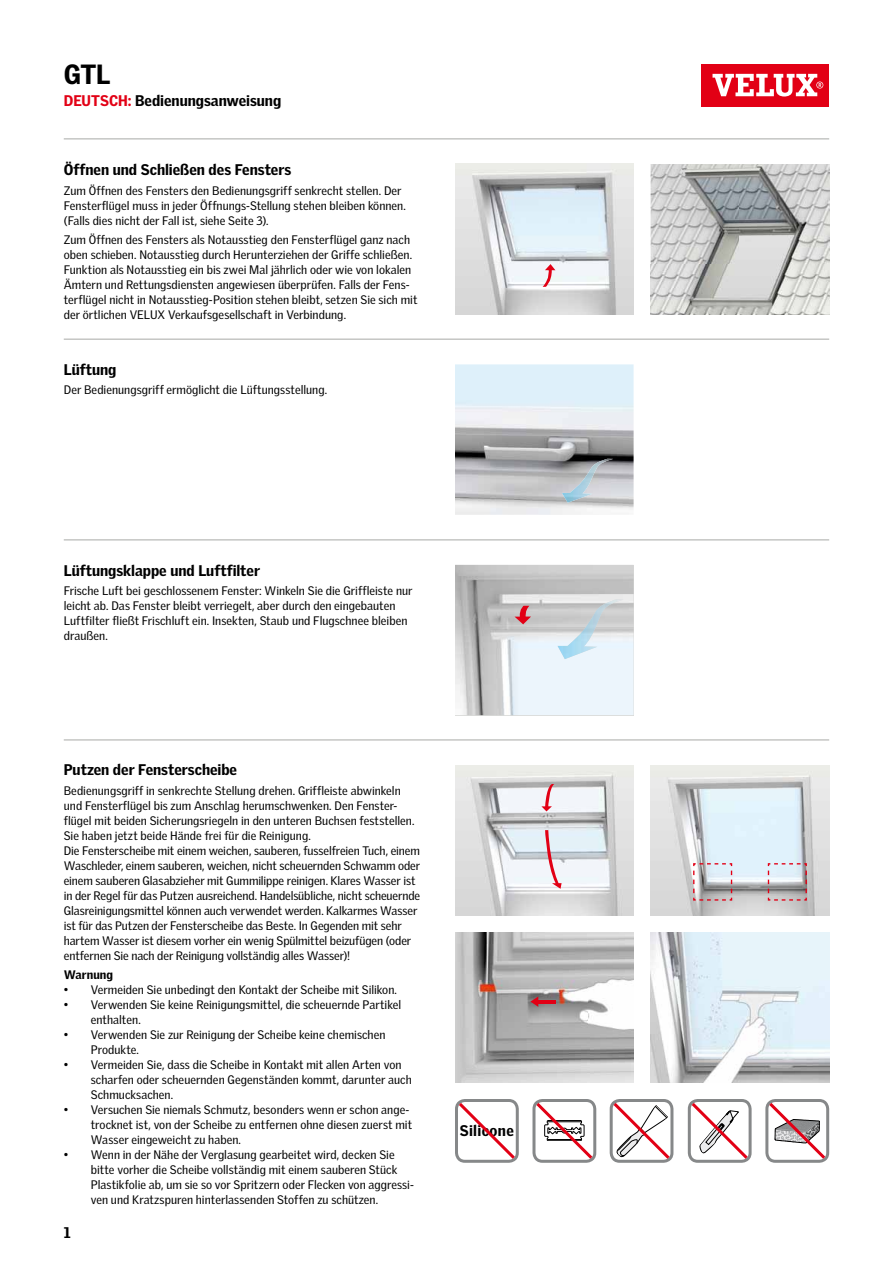
<style>
.page{position:relative;width:893px;height:1263px;background:#fff}
.page>*{position:absolute;margin:0;border:0;box-sizing:border-box;transform-origin:0 0}
.t1{font:900 27px "Velux Gothic";color:#000}
.t2{font:900 15px "Velux Gothic";color:#000}
.t3{font:900 15px "Velux Gothic";letter-spacing:.025em;color:#000}
.t4{font:12px/15px "Velux Gothic";color:#000}
.t5{font:900 12px "Velux Gothic";letter-spacing:.005em;color:#000}
.s1{color:#e20015}
</style>
<div class="page">
<img style="left:455px;top:565px;width:179px;height:150px">
<img style="left:558px;top:599px;width:65px;height:60px">
<svg style="left:514px;top:606px;width:17px;height:18px"></svg>
<img style="left:651px;top:932px;width:178px;height:150px">
<img style="left:455px;top:932px;width:179px;height:150px">
<svg style="left:530px;top:996px;width:8px;height:11px"></svg>
<hr style="left:536px;top:1000px;width:20px;height:3px;background:#e20015">
<div style="left:702px;top:64px;width:127px;height:42px;background:#e20015"></div>
<svg style="left:712px;top:74px;width:111px;height:23px"></svg>
<div style="left:688px;top:1099px;width:64px;height:64px;border:3px solid #868889;border-radius:9px"></div>
<svg style="left:688px;top:1100px;width:63px;height:62px"></svg>
<div style="left:610px;top:1099px;width:63px;height:64px;border:3px solid #868889;border-radius:9px"></div>
<svg style="left:610px;top:1100px;width:63px;height:62px"></svg>
<div style="left:765px;top:1099px;width:64px;height:64px;border:3px solid #868889;border-radius:9px"></div>
<svg style="left:766px;top:1100px;width:62px;height:62px"></svg>
<div style="left:532px;top:1099px;width:64px;height:64px;border:3px solid #868889;border-radius:9px"></div>
<svg style="left:533px;top:1100px;width:63px;height:62px"></svg>
<div style="left:455px;top:1099px;width:64px;height:64px;border:3px solid #868889;border-radius:9px"></div>
<svg style="left:456px;top:1100px;width:62px;height:62px"></svg>
<img style="left:455px;top:364px;width:179px;height:151px">
<img style="left:562px;top:459px;width:51px;height:44px">
<img style="left:455px;top:164px;width:179px;height:150px">
<img style="left:651px;top:164px;width:178px;height:150px">
<svg style="left:543px;top:264px;width:12px;height:23px"></svg>
<img style="left:455px;top:765px;width:179px;height:150px">
<svg style="left:545px;top:830px;width:17px;height:59px"></svg>
<svg style="left:541px;top:784px;width:13px;height:27px"></svg>
<img style="left:651px;top:765px;width:178px;height:150px">
<svg style="left:692px;top:862px;width:41px;height:39px;background:#c3babe"></svg>
<svg style="left:767px;top:862px;width:41px;height:39px;background:#c3bac0"></svg>
<hr style="left:64px;top:338px;width:765px;height:2px;background:#c5c6c4">
<hr style="left:64px;top:539px;width:765px;height:2px;background:#c5c6c4">
<hr style="left:64px;top:739px;width:765px;height:2px;background:#c5c6c4">
<hr style="left:64px;top:138px;width:765px;height:2px;background:#c5c6c4">
<h1 class="t1" style="left:64px;top:57px;width:48px">GTL</h1>
<p class="t2" style="left:64px;top:91px;width:219px"><span class="s1">DEUTSCH:</span> Bedienungsanweisung</p>
<p class="t2" style="left:64px;top:160px;width:229px">Öffnen und Schließen des Fensters</p>
<p class="t4" style="left:64px;top:183px;width:344px">Zum Öffnen des Fensters den Bedienungsgriff senkrecht stellen. Der<br>Fensterflügel muss in jeder Öffnungs-Stellung stehen bleiben können. (Falls dies nicht der Fall ist, siehe Seite 3).</p>
<p class="t4" style="left:64px;top:232px;width:355px">Zum Öffnen des Fensters als Notausstieg den Fensterflügel ganz nach oben schieben. Notausstieg durch Herunterziehen der Griffe schließen.<br>Funktion als Notausstieg ein bis zwei Mal jährlich oder wie von lokalen Ämtern und Rettungsdiensten angewiesen überprüfen. Falls der Fens&shy;terflügel nicht in Notausstieg-Position stehen bleibt, setzen Sie sich mit der örtlichen VELUX Verkaufsgesellschaft in Verbindung.</p>
<p class="t2" style="left:64px;top:360px;width:54px">Lüftung</p>
<p class="t4" style="left:64px;top:382px;width:265px">Der Bedienungsgriff ermöglicht die Lüftungsstellung.</p>
<p class="t2" style="left:64px;top:561px;width:198px">Lüftungsklappe und Luftfilter</p>
<p class="t4" style="left:64px;top:583px;width:350px">Frische Luft bei geschlossenem Fenster: Winkeln Sie die Griffleiste nur leicht ab. Das Fenster bleibt verriegelt, aber durch den eingebauten Luftfilter fließt Frischluft ein. Insekten, Staub und Flugschnee bleiben draußen.</p>
<p class="t2" style="left:64px;top:760px;width:175px">Putzen der Fensterscheibe</p>
<p class="t4" style="left:64px;top:783px;width:358px">Bedienungsgriff in senkrechte Stellung drehen. Griffleiste abwinkeln und Fensterflügel bis zum Anschlag herumschwenken. Den Fenster&shy;flügel mit beiden Sicherungsriegeln in den unteren Buchsen feststellen.<br>Sie haben jetzt beide Hände frei für die Reinigung.<br>Die Fensterscheibe mit einem weichen, sauberen, fusselfreien Tuch, einem Waschleder, einem saube ren, weichen, nicht scheuernden Schwamm oder einem sauberen Glasabzieher mit Gummilippe reinigen. Klares Wasser ist in der Regel für das Putzen ausreichend. Handelsübliche, nicht scheuernde Glasreinigungsmittel können auch verwendet werden. Kalkarmes Wasser ist für das Putzen der Fensterscheibe das Beste. In Gegenden mit sehr hartem Wasser ist diesem vorher ein wenig Spülmittel beizufügen (oder entfernen Sie nach der Reinigung vollständig alles Wasser)!</p>
<p class="t5" style="left:64px;top:967px;width:51px">Warnung</p>
<p class="t4" style="left:64px;top:982px;width:335px">• Vermeiden Sie unbedingt den Kontakt der Scheibe mit Silikon.</p>
<p class="t4" style="left:91px;top:997px;width:312px;text-indent:-27px">• Verwenden Sie keine Reinigungsmittel, die scheuernde Partikel enthalten.</p>
<p class="t4" style="left:91px;top:1027px;width:296px;text-indent:-27px">• Verwenden Sie zur Reinigung der Scheibe keine chemischen<br>Produkte.</p>
<p class="t4" style="left:91px;top:1057px;width:322px;text-indent:-27px">• Vermeiden Sie, dass die Scheibe in Kontakt mit allen Arten von scharfen oder scheuernden Gegenständen kommt, darunter auch<br>Schmucksachen.</p>
<p class="t4" style="left:91px;top:1102px;width:323px;text-indent:-27px">• Versuchen Sie niemals Schmutz, besonders wenn er schon ange&shy;trocknet ist, von der Scheibe zu entfernen ohne diesen zuerst mit<br>Wasser ein ge weicht zu haben.</p>
<p class="t4" style="left:91px;top:1147px;width:325px;text-indent:-27px">• Wenn in der Nähe der Verglasung gearbeitet wird, decken Sie bitte vorher die Scheibe vollständig mit einem sauberen Stück Plastikfolie ab, um sie so vor Spritzern oder Flecken von aggressi&shy;ven und Kratzspuren hinterlassenden Stoffen zu schützen.</p>
<p class="t2" style="left:64px;top:1222px;width:8px">1</p>
<p class="t3" style="left:460px;top:1121px;width:56px">Silicone</p>
</div>
